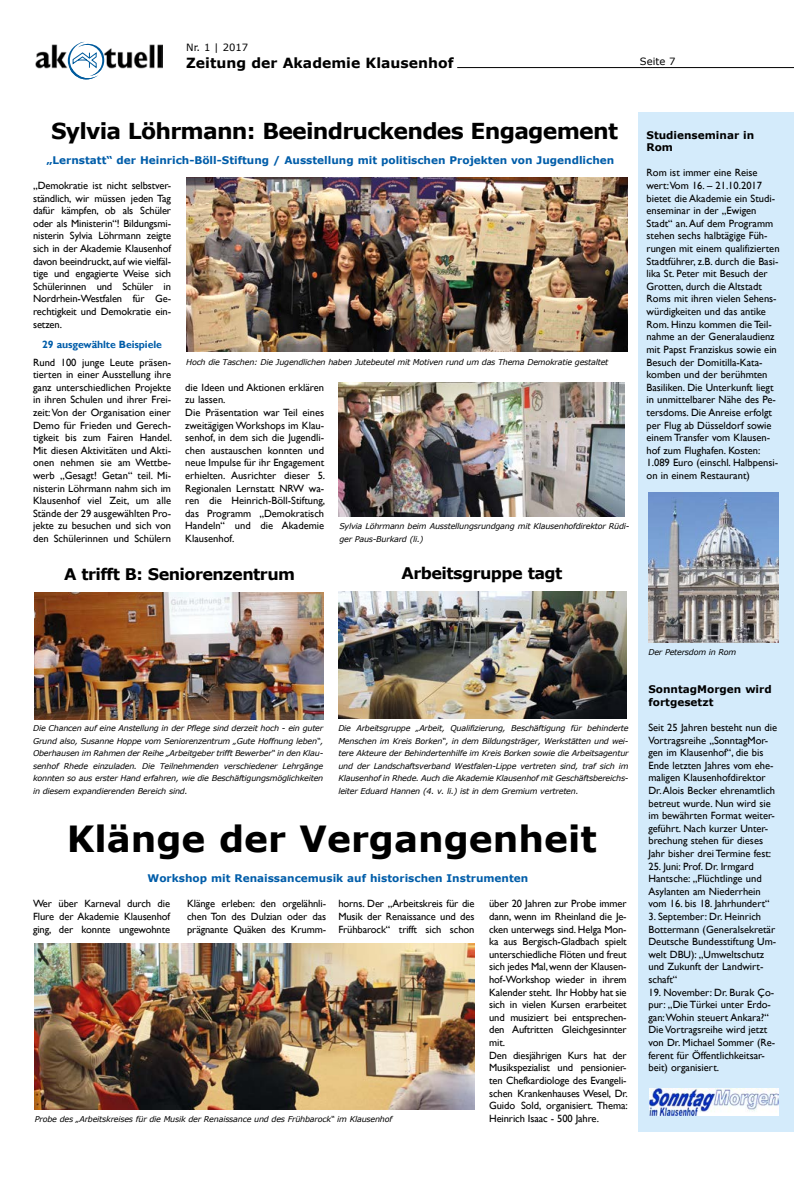
<style>
.page{position:relative;width:794px;height:1191px;background:#fff}
.page>*{position:absolute;margin:0;border:0;box-sizing:border-box;transform-origin:0 0}
.t1{font:700 36px "Verdana";color:#000}
.t2{font:700 22px "Verdana";letter-spacing:-.035em;color:#000}
.t3{font:700 16px "Verdana";letter-spacing:-.035em;color:#000}
.t4{font:700 14px "Verdana";color:#000}
.t5{font:10.5px/12.6px "Gill Sans";color:#000}
.t6{font:700 10.5px "Verdana";color:#005da9}
.t7{font:700 10.5px/12.6px "Verdana";color:#000}
.t8{font:700 10.5px "Gill Sans";letter-spacing:-.01em;color:#005da9}
.t9{font:10px "Verdana";color:#000}
.t10{font:italic 8px/12.6px "Verdana";letter-spacing:-.025em;color:#000;text-align:justify}
</style>
<div class="page">
<img style="left:35px;top:44px;width:128px;height:25px">
<hr style="left:457px;top:67px;width:337px;height:1px;background:#000">
<div style="left:638px;top:113px;width:156px;height:1018px;background:#d4ebfb"></div>
<svg style="left:68px;top:42px;width:36px;height:37px"></svg>
<img style="left:34px;top:943px;width:440px;height:166px">
<img style="left:338px;top:591px;width:288px;height:128px">
<img style="left:648px;top:492px;width:131px;height:151px">
<img style="left:649px;top:1088px;width:130px;height:27px">
<img style="left:34px;top:592px;width:289px;height:127px">
<img style="left:186px;top:178px;width:441px;height:173px">
<img style="left:338px;top:382px;width:287px;height:134px">
<p class="t9" style="left:186px;top:41px;width:63px">Nr. 1 | 2017</p>
<h3 class="t4" style="left:186px;top:53px;width:269px">Zeitung der Akademie Klausenhof</h3>
<p class="t9" style="left:640px;top:54px;width:37px">Seite 7</p>
<h2 class="t2" style="left:51px;top:115px;width:568px">Sylvia Löhrmann: Beeindruckendes Engagement</h2>
<p class="t6" style="left:46px;top:153px;width:569px">„Lernstatt“ der Heinrich-Böll-Stiftung / Ausstellung mit politischen Projekten von Jugendlichen</p>
<p class="t5" style="left:33px;top:179px;width:139px;text-align:justify">„Demokratie ist nicht selbstver&shy;ständlich, wir müssen jeden Tag dafür kämpfen, ob als Schüler oder als Ministerin“! Bildungsmi&shy;nisterin Sylvia Löhrmann zeigte sich in der Akademie Klausenhof davon beeindruckt, auf wie vielfäl&shy;tige und engagierte Weise sich Schülerinnen und Schüler in Nordrhein-Westfalen für Ge&shy;rechtigkeit und Demokratie ein&shy;setzen.</p>
<p class="t8" style="left:42px;top:338px;width:121px">29 ausgewählte Beispiele</p>
<p class="t5" style="left:33px;top:356px;width:141px;text-align:justify">Rund 100 junge Leute präsen&shy;tierten in einer Ausstellung ihre ganz unterschiedlichen Projekte in ihren Schulen und ihrer Frei&shy;zeit: Von der Organisation einer Demo für Frieden und Gerech&shy;tigkeit bis zum Fairen Handel.<br>Mit diesen Aktivitäten und Akti&shy;onen nehmen sie am Wettbe&shy;werb „Gesagt! Getan“ teil. Mi&shy;nisterin Löhrmann nahm sich im Klausenhof viel Zeit, um alle Stände der 29 ausgewählten Pro&shy;jekte zu besuchen und sich von den Schülerinnen und Schülern</p>
<p class="t10" style="left:186px;top:356px;width:424px">Hoch die Taschen: Die Jugendlichen haben Jutebeutel mit Motiven rund um das Thema Demokratie gestaltet</p>
<p class="t5" style="left:185px;top:381px;width:141px">die Ideen und Aktionen erklären zu lassen.<br>Die Präsentation war Teil eines zweitägigen Workshops im Klau&shy;senhof, in dem sich die Jugendli&shy;chen austauschen konnten und neue Impulse für ihr Engagement erhielten. Ausrichter dieser 5.<br>Regionalen Lernstatt NRW wa&shy;ren die Heinrich-Böll-Stiftung, das Programm „Demokratisch<br>Handeln“ und die Akademie<br>Klausenhof.</p>
<p class="t10" style="left:339px;top:520px;width:292px">Sylvia Löhrmann beim Ausstellungsrundgang mit Klausenhofdirektor Rüdi&shy;ger Paus-Burkard (li.)</p>
<h3 class="t3" style="left:64px;top:563px;width:232px">A trifft B: Seniorenzentrum</h3>
<h3 class="t3" style="left:401px;top:562px;width:162px">Arbeitsgruppe tagt</h3>
<p class="t7" style="left:646px;top:128px;width:109px">Studienseminar in<br>Rom</p>
<p class="t5" style="left:646px;top:167px;width:135px">Rom ist immer eine Reise wert:Vom 16. – 21.10.2017 bietet die Akademie ein Studi&shy;enseminar in der „Ewigen<br>Stadt“ an. Auf dem Programm stehen sechs halbtägige Füh&shy;rungen mit einem qualifizierten<br>Stadtführer, z.B. durch die Basi&shy;lika St. Peter mit Besuch der<br>Grotten, durch die Altstadt<br>Roms mit ihren vielen Sehens&shy;würdigkeiten und das antike<br>Rom. Hinzu kommen die Teil&shy;nahme an der Generalaudienz mit Papst Franziskus sowie ein<br>Besuch der Domitilla-Kata&shy;komben und der berühmten<br>Basiliken. Die Unterkunft liegt in unmittelbarer Nähe des Pe&shy;tersdoms. Die Anreise erfolgt per Flug ab Düsseldorf sowie einem Transfer vom Klausen&shy;hof zum Flughafen. Kosten:<br>1.089 Euro (einschl. Halbpensi&shy;on in einem Restaurant)</p>
<p class="t10" style="left:33px;top:721px;width:292px">Die Chancen auf eine Anstellung in der Pflege sind derzeit hoch - ein guter Grund also, Susanne Hoppe vom Seniorenzentrum „Gute Hoffnung leben“, Oberhausen im Rahmen der Reihe „Arbeitgeber trifft Bewerber“ in den Klau&shy;senhof Rhede einzuladen. Die Teilnehmenden verschiedener Lehrgänge konnten so aus erster Hand erfahren, wie die Beschäftigungsmöglichkeiten in diesem expandierenden Bereich sind.</p>
<p class="t10" style="left:338px;top:721px;width:292px">Die Arbeitsgruppe „Arbeit, Qualifizierung, Beschäftigung für behinderte Menschen im Kreis Borken“, in dem Bildungsträger, Werkstätten und wei&shy;tere Akteure der Behindertenhilfe im Kreis Borken sowie die Arbeitsagentur und der Landschaftsverband Westfalen-Lippe vertreten sind, traf sich im Klausenhof in Rhede. Auch die Akademie Klausenhof mit Geschäftsbereichs&shy;leiter Eduard Hannen (4. v. li.) ist in dem Gremium vertreten.</p>
<h1 class="t1" style="left:67px;top:813px;width:532px">Klänge der Vergangenheit</h1>
<p class="t6" style="left:147px;top:871px;width:382px">Workshop mit Renaissancemusik auf historischen Instrumenten</p>
<p class="t5" style="left:187px;top:897px;width:140px;text-align:justify">Klänge erleben: den orgelähnli&shy;chen Ton des Dulzian oder das prägnante Quäken des Krumm-</p>
<p class="t5" style="left:338px;top:897px;width:138px;text-align:justify">horns. Der „Arbeitskreis für die Musik der Renaissance und des Frühbarock“ trifft sich schon</p>
<p class="t5" style="left:489px;top:897px;width:140px">über 20 Jahren zur Probe immer dann, wenn im Rheinland die Je&shy;cken unterwegs sind. Helga Mon&shy;ka aus Bergisch-Gladbach spielt unterschiedliche Flöten und freut sich jedes Mal, wenn der Klausen&shy;hof-Workshop wieder in ihrem<br>Kalender steht. Ihr Hobby hat sie sich in vielen Kursen erarbeitet und musiziert bei entsprechen&shy;den Auftritten Gleichgesinnter mit.<br>Den diesjährigen Kurs hat der<br>Musikspezialist und pensionier&shy;ten Chefkardiologe des Evangeli&shy;schen Krankenhauses Wesel, Dr.<br>Guido Sold, organisiert. Thema:</p>
<p class="t10" style="left:35px;top:1112px;width:359px">Probe des „Arbeitskreises für die Musik der Renaissance und des Frühbarock“ im Klausenhof</p>
<p class="t5" style="left:489px;top:1112px;width:111px">Heinrich Isaac - 500 Jahre.</p>
<p class="t5" style="left:33px;top:897px;width:139px;text-align:justify">Wer über Karneval durch die Flure der Akademie Klausenhof ging, der konnte ungewohnte</p>
<p class="t10" style="left:648px;top:646px;width:89px">Der Petersdom in Rom</p>
<p class="t7" style="left:648px;top:683px;width:125px">SonntagMorgen wird fortgesetzt</p>
<p class="t5" style="left:648px;top:721px;width:130px">Seit 25 Jahren besteht nun die<br>Vortragsreihe „SonntagMor&shy;gen im Klausenhof“, die bis<br>Ende letzten Jahres vom ehe&shy;maligen Klausenhofdirektor<br>Dr. Alois Becker ehrenamtlich betreut wurde. Nun wird sie im bewährten Format weiter&shy;geführt. Nach kurzer Unter&shy;brechung stehen für dieses<br>Jahr bisher drei Termine fest:</p>
<p class="t5" style="left:648px;top:860px;width:123px">25. Juni: Prof. Dr. Irmgard<br>Hantsche: „Flüchtlinge und<br>Asylanten am Niederrhein vom 16. bis 18. Jahrhundert“</p>
<p class="t5" style="left:648px;top:910px;width:129px">3. September: Dr. Heinrich<br>Bottermann (Generalsekretär<br>Deutsche Bundesstiftung Um&shy;welt DBU): „Umweltschutz und Zukunft der Landwirt&shy;schaft“</p>
<p class="t5" style="left:648px;top:986px;width:128px">19. November: Dr. Burak Ço&shy;pur: „Die Türkei unter Erdo&shy;gan: Wohin steuert Ankara?“<br>Die Vortragsreihe wird jetzt von Dr. Michael Sommer (Re&shy;ferent für Öffentlichkeitsar&shy;beit) organisiert.</p>
</div>
